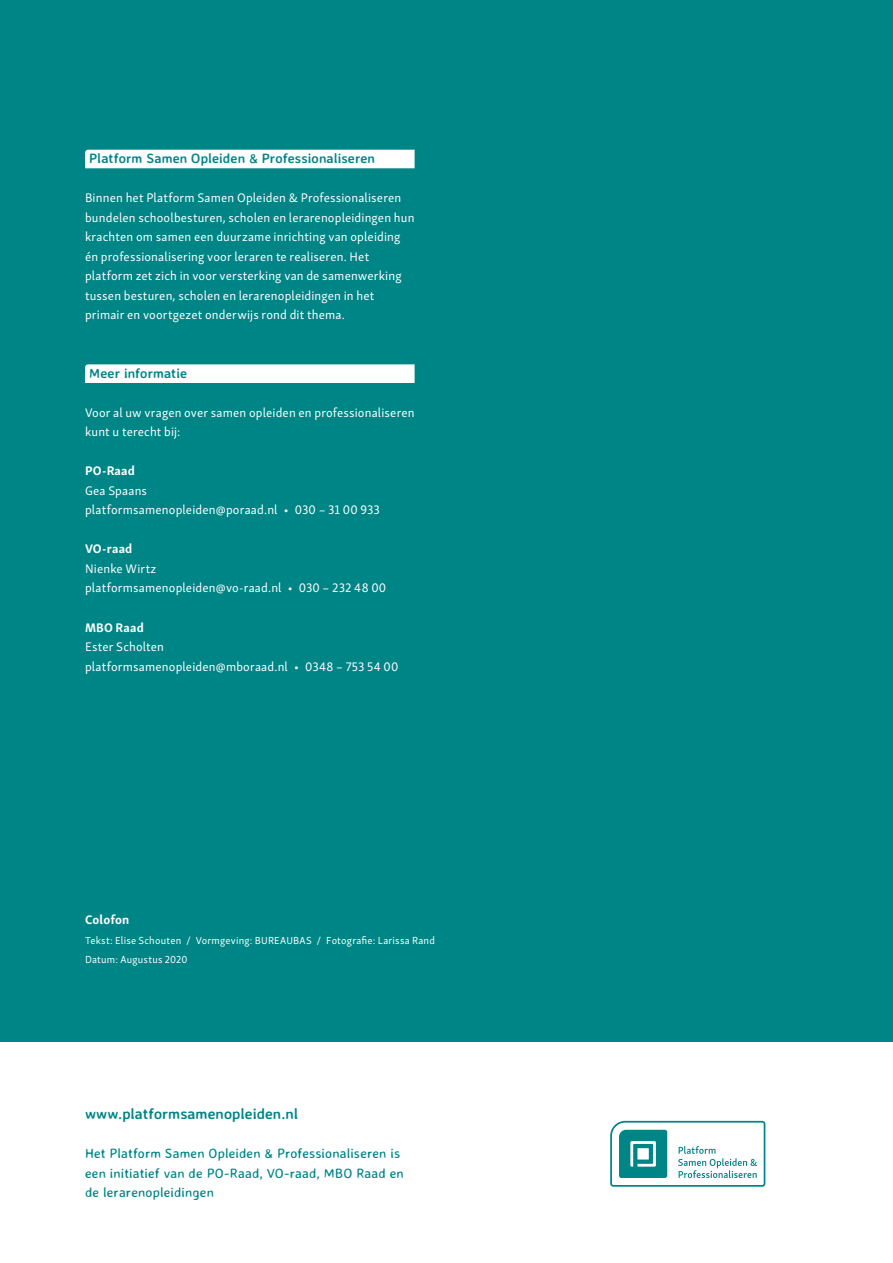
<style>
.page{position:relative;width:893px;height:1263px;background:#fff}
.page>*{position:absolute;margin:0;border:0;box-sizing:border-box;transform-origin:0 0}
.t1{font:700 15px "Averia Sans Libre";color:#008587}
.kopje{font:13.5px/19.5px "Averia Sans Libre";letter-spacing:.005em;color:#008587}
.kopje-2{font:700 13.5px "Averia Sans Libre";letter-spacing:.005em;color:#008587}
.par{font:12.75px/19.5px "Skolar Sans Latn";letter-spacing:.015em;color:#fff}
.par-2{font:700 12.75px "Skolar Sans Latn";letter-spacing:.015em;color:#fff}
.par-3{font:10.5px/19.5px "Skolar Sans Latn";letter-spacing:.02em;color:#fff}
</style>
<div class="page">
<div style="left:0;top:0;width:893px;height:1041px;background:#008587"></div>
<div style="left:85px;top:150px;width:330px;height:18px;background:#fff"></div>
<div style="left:85px;top:364px;width:330px;height:19px;background:#fff"></div>
<svg style="left:610px;top:1121px;width:155px;height:66px"></svg>
<p class="kopje-2" style="left:89px;top:150px;width:287px">Platform Samen Opleiden &amp; Professionaliseren</p>
<p class="par" style="left:85px;top:187px;width:331px">Binnen het Platform Samen Opleiden &amp; Professionaliseren bundelen schoolbesturen, scholen en lerarenopleidingen hun krachten om samen een duurzame inrichting van opleiding én professionalisering voor leraren te realiseren. Het platform zet zich in voor versterking van de samenwerking tussen besturen, scholen en lerarenopleidingen in het primair en voortgezet onderwijs rond dit thema.</p>
<p class="kopje-2" style="left:89px;top:364px;width:99px">Meer informatie</p>
<p class="par" style="left:85px;top:402px;width:331px">Voor al uw vragen over samen opleiden en professionaliseren kunt u terecht bij:</p>
<p class="par-2" style="left:85px;top:461px;width:51px">PO-Raad</p>
<p class="par" style="left:85px;top:480px;width:64px">Gea Spaans</p>
<p class="par" style="left:85px;top:499px;width:296px">platformsamenopleiden@poraad.nl • 030 – 31 00 933</p>
<p class="par-2" style="left:85px;top:539px;width:49px">VO-raad</p>
<p class="par" style="left:85px;top:558px;width:73px">Nienke Wirtz</p>
<p class="par" style="left:85px;top:577px;width:303px">platformsamenopleiden@vo-raad.nl • 030 – 232 48 00</p>
<p class="par-2" style="left:85px;top:617px;width:60px">MBO Raad</p>
<p class="par" style="left:85px;top:636px;width:81px">Ester Scholten</p>
<p class="par" style="left:85px;top:655px;width:315px">platformsamenopleiden@mboraad.nl • 0348 – 753 54 00</p>
<p class="par-2" style="left:85px;top:909px;width:46px">Colofon</p>
<p class="par-3" style="left:85px;top:929px;width:351px">Tekst: Elise Schouten / Vormgeving: BUREAUBAS / Fotografie: Larissa Rand<br>Datum: Augustus 2020</p>
<p class="t1" style="left:85px;top:1104px;width:215px">www.platformsamenopleiden.nl</p>
<p class="kopje" style="left:85px;top:1144px;width:320px">Het Platform Samen Opleiden &amp; Professionaliseren is een initiatief van de PO-Raad, VO-raad, MBO Raad en de lerarenopleidingen</p>
</div>
